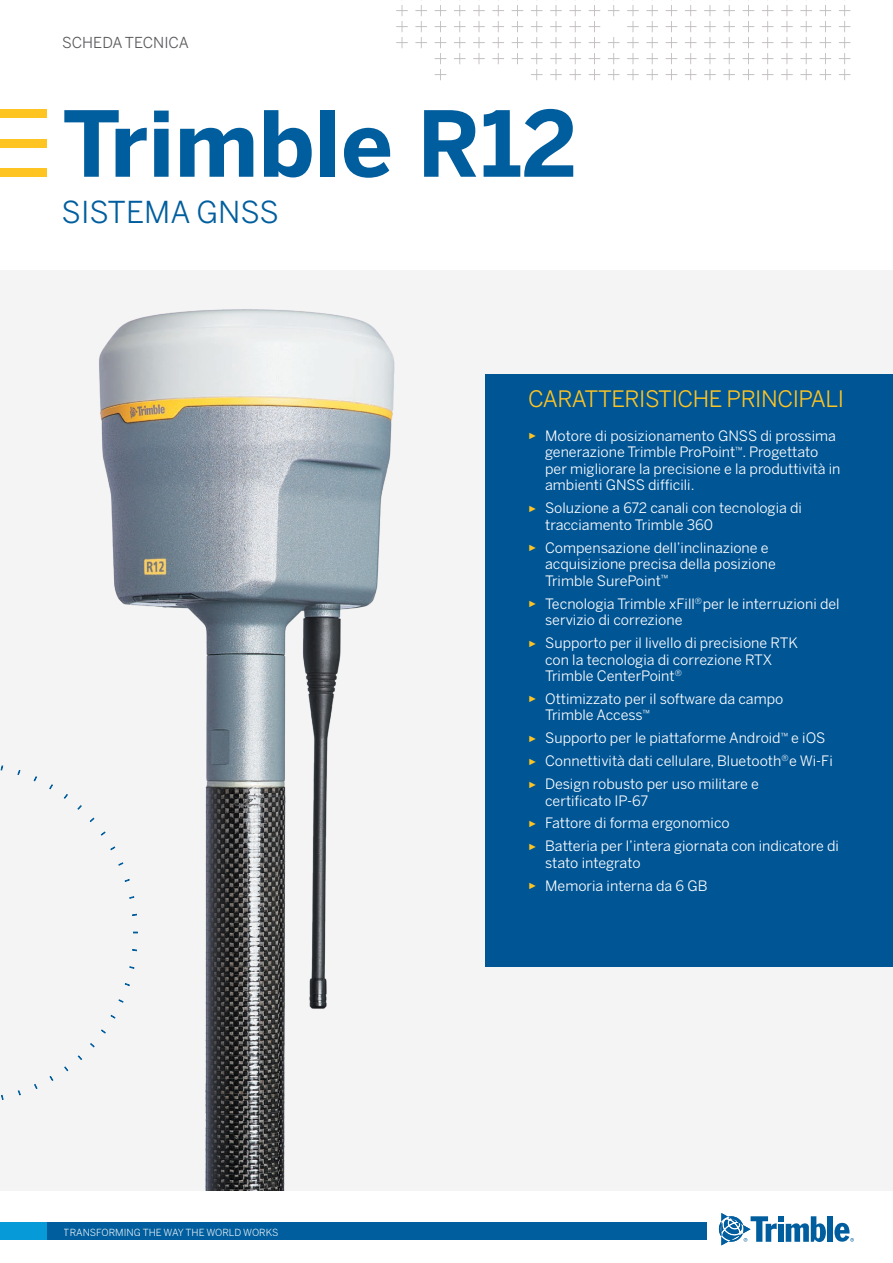
<style>
.page{position:relative;width:893px;height:1263px;background:#fff}
.page>*{position:absolute;margin:0;border:0;box-sizing:border-box;transform-origin:0 0}
.t1{font:700 90px "Benton Sans";color:#005e9e}
.t2{font:30px "Benton Sans";color:#005e9e}
.t3{font:22.5px "Benton Sans";letter-spacing:-.02em;color:#fec422}
.t4{font:15px "Benton Sans";color:#57585a}
.t5{font:14.25px/16.5px "Benton Sans";color:#fff}
.t6{font:9.75px "Benton Sans";color:#fff}
.s1{font-family:"Arial";font-size:9px;color:#fec422}
</style>
<div class="page">
<svg style="left:396px;top:0;width:454px;height:80px"></svg>
<div style="left:0;top:110px;width:47px;height:8px;background:#fec422"></div>
<div style="left:0;top:139px;width:47px;height:8px;background:#fec422"></div>
<div style="left:0;top:168px;width:47px;height:8px;background:#fec422"></div>
<div style="left:827px;top:1216px;width:6px;height:26px;background:#005e9e"></div>
<svg style="left:719px;top:1213px;width:107px;height:32px"></svg>
<svg style="left:834px;top:1223px;width:20px;height:19px"></svg>
<div style="left:0;top:1222px;width:704px;height:17px;background:#069ad9"></div>
<div style="left:47px;top:1222px;width:659px;height:17px;background:#005e9e"></div>
<div style="left:0;top:270px;width:893px;height:921px;background:#f4f4f4"></div>
<div style="left:486px;top:374px;width:407px;height:592px;background:#005595"></div>
<img style="left:0;top:309px;width:395px;height:882px">
<p class="t4" style="left:62px;top:34px;width:128px">SCHEDA TECNICA</p>
<h1 class="t1" style="left:62px;top:78px;width:516px">Trimble R12</h1>
<h2 class="t2" style="left:62px;top:195px;width:219px">SISTEMA GNSS</h2>
<p class="t6" style="left:64px;top:1227px;width:216px">TRANSFORMING THE WAY THE WORLD WORKS</p>
<h3 class="t3" style="left:528px;top:386px;width:317px">CARATTERISTICHE PRINCIPALI</h3>
<p class="t5" style="left:545px;top:428px;width:297px;text-indent:-17px"><span class="s1">►</span> Motore di posizionamento GNSS di prossima generazione Trimble ProPoint<sup>™</sup>. Progettato per migliorare la precisione e la produttività in ambienti GNSS difficili.</p>
<p class="t5" style="left:545px;top:500px;width:258px;text-indent:-17px"><span class="s1">►</span> Soluzione a 672 canali con tecnologia di tracciamento Trimble 360</p>
<p class="t5" style="left:545px;top:540px;width:232px;text-indent:-17px"><span class="s1">►</span> Compensazione dell’inclinazione e acquisizione precisa della posizione<br>Trimble SurePoint<sup>™</sup></p>
<p class="t5" style="left:545px;top:595px;width:296px;text-indent:-17px"><span class="s1">►</span> Tecnologia Trimble xFill<sup>®</sup> per le interruzioni del servizio di correzione</p>
<p class="t5" style="left:545px;top:635px;width:254px;text-indent:-17px"><span class="s1">►</span> Supporto per il livello di precisione RTK con la tecnologia di correzione RTX<br>Trimble CenterPoint<sup>®</sup></p>
<p class="t5" style="left:545px;top:691px;width:240px;text-indent:-17px"><span class="s1">►</span> Ottimizzato per il software da campo<br>Trimble Access<sup>™</sup></p>
<p class="t5" style="left:528px;top:727px;width:306px;line-height:23px"><span class="s1">►</span> Supporto per le piattaforme Android<sup>™</sup> e iOS <span class="s1">►</span> Connettività dati cellulare, Bluetooth<sup>®</sup> e Wi-Fi <span class="s1">►</span> Design robusto per uso militare e</p>
<p class="t5" style="left:528px;top:789px;width:312px;line-height:23px;text-indent:17px">certificato IP‑67<br><span class="s1">►</span> Fattore di forma ergonomico<br><span class="s1">►</span> Batteria per l’intera giornata con indicatore di</p>
<p class="t5" style="left:528px;top:851px;width:181px;line-height:23px;text-indent:17px">stato integrato<br><span class="s1">►</span> Memoria interna da 6 GB</p>
</div>
